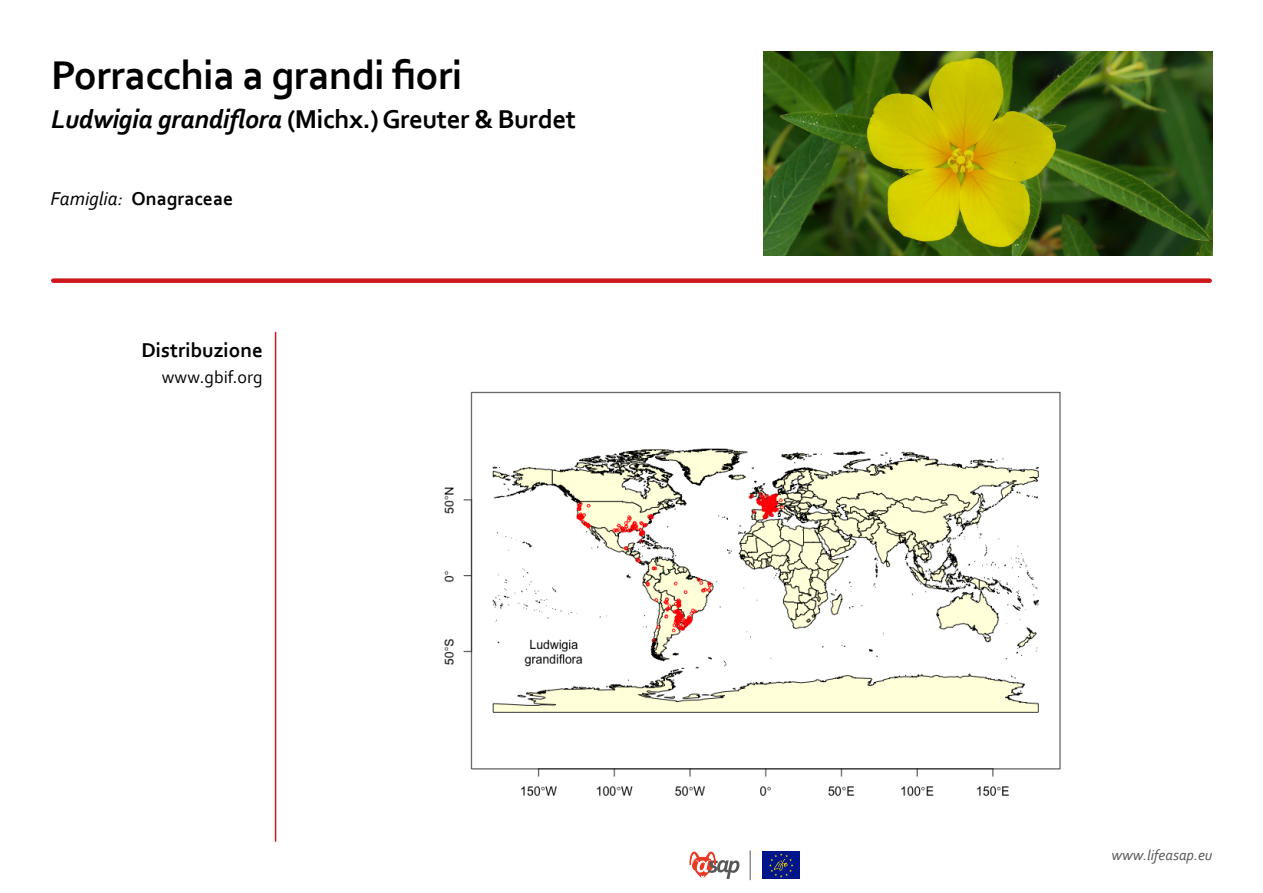
<style>
.page{position:relative;width:1263px;height:893px;background:#fff}
.page>*{position:absolute;margin:0;border:0;box-sizing:border-box;transform-origin:0 0}
.t1{font:700 42px "Corbel";letter-spacing:-.015em;color:#000}
.t2{font:700 27px "Corbel";letter-spacing:-.015em;color:#000}
.t3{font:700 21px "Corbel";color:#000}
.t4{font:700 19.5px "Corbel";color:#000}
.t5{font:18px "Corbel";color:#000}
.t6{font:italic 15px "Corbel";color:#575756}
.s1{font-style:italic}
.s2{font-weight:400;font-style:italic}
</style>
<div class="page">
<div style="left:53px;top:278px;width:1157px;height:5px;background:#cd171a"></div>
<img style="left:763px;top:51px;width:449px;height:204px">
<hr style="left:275px;top:332px;width:1px;height:509px;background:#cd171a">
<svg style="left:689px;top:851px;width:50px;height:28px"></svg>
<svg style="left:750px;top:851px;width:1px;height:29px"></svg>
<div style="left:762px;top:852px;width:38px;height:27px;background:#001589"></div>
<svg style="left:769px;top:853px;width:24px;height:24px"></svg>
<img style="left:444px;top:391px;width:617px;height:406px">
<h1 class="t1" style="left:51px;top:49px;width:413px">Porracchia a grandi fiori</h1>
<p class="t2" style="left:51px;top:102px;width:526px"><span class="s1">Ludwigia grandiflora</span> (Michx.) Greuter &amp; Burdet</p>
<p class="t4" style="left:51px;top:186px;width:184px"><span class="s2">Famiglia:</span> Onagraceae</p>
<p class="t3" style="left:141px;top:337px;width:123px">Distribuzione</p>
<p class="t5" style="left:162px;top:366px;width:102px">www.gbif.org</p>
<p class="t6" style="left:1111px;top:846px;width:102px">www.lifeasap.eu</p>
</div>
